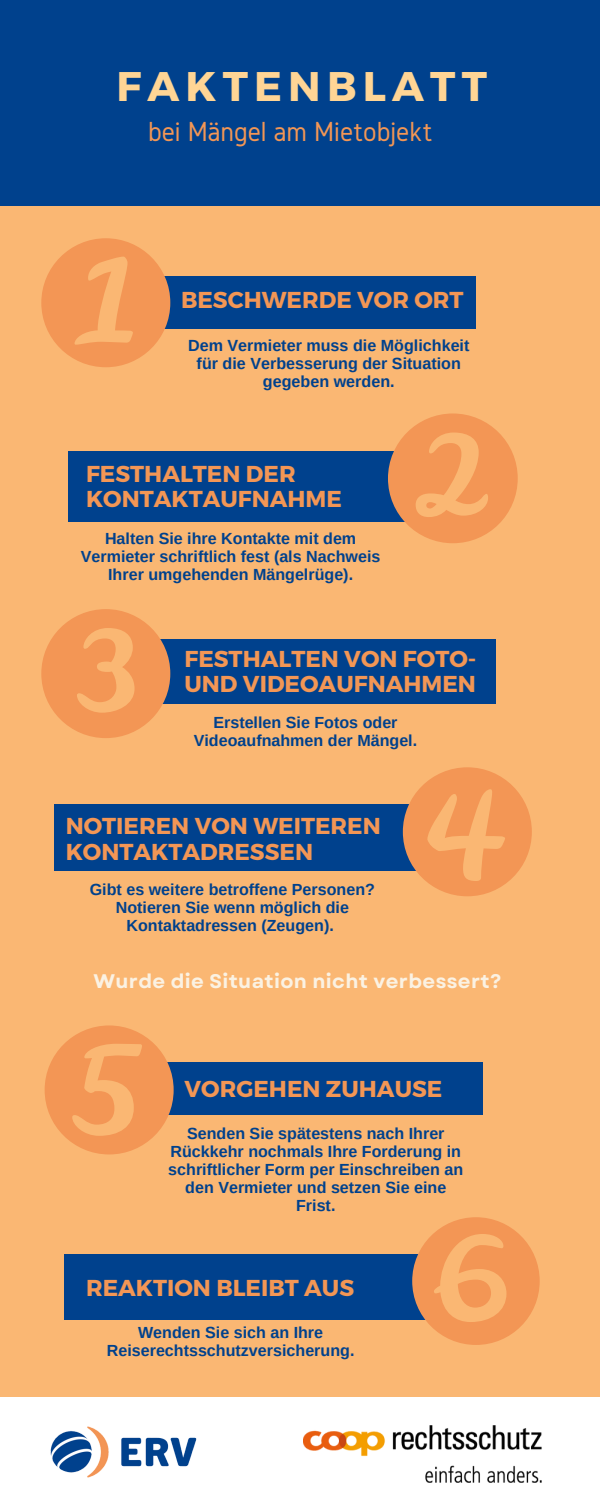
<style>
.page{position:relative;width:600px;height:1500px;background:#fab773}
.page>*{position:absolute;margin:0;border:0;box-sizing:border-box;transform-origin:0 0}
.t1{font:700 41.4px "Montserrat";letter-spacing:.15em;color:#ffd595}
.t2{font:28.7px "Gidole";color:#f39655}
.t3{font:700 23px/25.5px "Montserrat";color:#f39655}
.t4{font:700 19.6px "Garet";letter-spacing:.02em;color:#faf2e3}
.t5{font:700 16.1px/18px "Arimo";color:#00418d;text-align:center}
</style>
<div class="page">
<div style="left:155px;top:276px;width:321px;height:53px;background:#00418d"></div>
<div style="left:0;top:0;width:600px;height:206px;background:#00418d"></div>
<div style="left:0;top:1397px;width:600px;height:103px;background:#fff"></div>
<div style="left:69px;top:451px;width:343px;height:71px;background:#00418d"></div>
<div style="left:136px;top:640px;width:359px;height:64px;background:#00418d"></div>
<div style="left:55px;top:805px;width:368px;height:65px;background:#00418d"></div>
<div style="left:162px;top:1062px;width:321px;height:53px;background:#00418d"></div>
<div style="left:64px;top:1254px;width:369px;height:65px;background:#00418d"></div>
<img style="left:342px;top:1426px;width:200px;height:57px">
<img style="left:50px;top:1426px;width:292px;height:52px">
<svg style="left:41px;top:238px;width:129px;height:129px"></svg>
<svg style="left:388px;top:413px;width:130px;height:130px"></svg>
<svg style="left:41px;top:609px;width:129px;height:129px"></svg>
<svg style="left:403px;top:767px;width:129px;height:129px"></svg>
<svg style="left:45px;top:1025px;width:129px;height:129px"></svg>
<svg style="left:412px;top:1217px;width:128px;height:128px"></svg>
<h1 class="t1" style="left:116px;top:59px;width:372px">FAKTENBLATT</h1>
<h2 class="t2" style="left:148px;top:116px;width:286px">bei Mängel am Mietobjekt</h2>
<h3 class="t3" style="left:181px;top:286px;width:284px">BESCHWERDE VOR ORT</h3>
<p class="t5" style="left:188px;top:336px;width:283px">Dem Vermieter muss die Möglichkeit für die Verbesserung der Situation gegeben werden.</p>
<h3 class="t3" style="left:86px;top:460px;width:258px">FESTHALTEN DER<br>KONTAKTAUFNAHME</h3>
<p class="t5" style="left:81px;top:530px;width:301px">Halten Sie ihre Kontakte mit dem<br>Vermieter schriftlich fest (als Nachweis<br>Ihrer umgehenden Mängelrüge).</p>
<h3 class="t3" style="left:184px;top:645px;width:294px">FESTHALTEN VON FOTO-<br>UND VIDEOAUFNAHMEN</h3>
<p class="t5" style="left:194px;top:713px;width:225px">Erstellen Sie Fotos oder<br>Videoaufnahmen der Mängel.</p>
<h3 class="t3" style="left:66px;top:812px;width:317px">NOTIEREN VON WEITEREN<br>KONTAKTADRESSEN</h3>
<p class="t5" style="left:90px;top:881px;width:287px">Gibt es weitere betroffene Personen?<br>Notieren Sie wenn möglich die<br>Kontaktadressen (Zeugen).</p>
<p class="t4" style="left:94px;top:967px;width:409px">Wurde die Situation nicht verbessert?</p>
<h3 class="t3" style="left:184px;top:1075px;width:259px">VORGEHEN ZUHAUSE</h3>
<p class="t5" style="left:168px;top:1125px;width:297px">Senden Sie spätestens nach Ihrer<br>Rückkehr nochmals Ihre Forderung in schriftlicher Form per Einschreiben an den Vermieter und setzen Sie eine<br>Frist.</p>
<h3 class="t3" style="left:86px;top:1274px;width:270px">REAKTION BLEIBT AUS</h3>
<p class="t5" style="left:107px;top:1323px;width:249px">Wenden Sie sich an Ihre<br>Reiserechtsschutzversicherung.</p>
</div>
